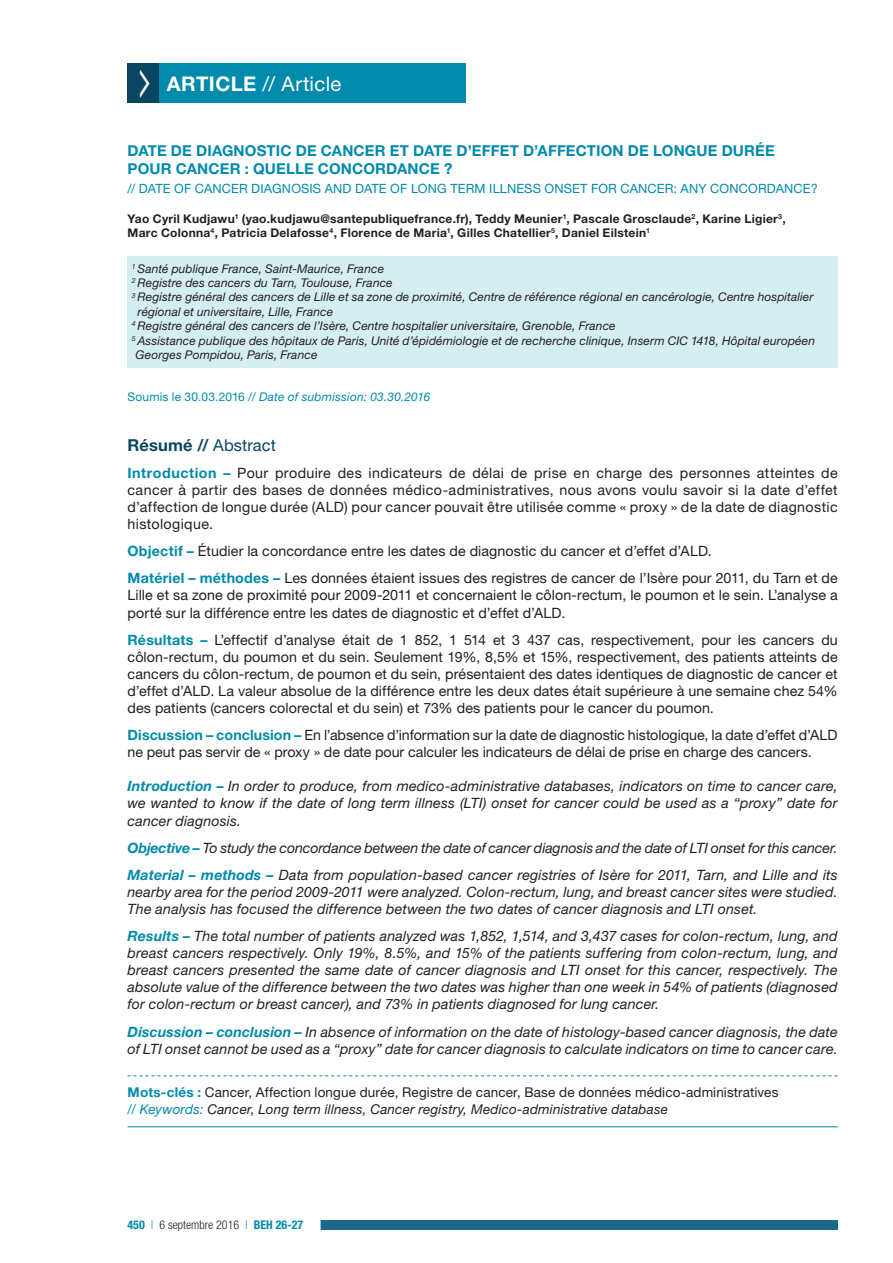
<style>
.page{position:relative;width:893px;height:1263px;background:#fff}
.page>*{position:absolute;margin:0;border:0;box-sizing:border-box;transform-origin:0 0}
.t1{font:20.25px "Helvetica Neue LT Std";letter-spacing:.015em;color:#fff}
.t2{font:700 16.5px "Helvetica Neue LT Std";letter-spacing:.01em;color:#0b4660}
.t3{font:700 15px/18px "Helvetica Neue LT Std";letter-spacing:.01em;color:#008aac}
.t4{font:14.25px/17.1px "Helvetica Neue LT Std";letter-spacing:.005em;color:#231f20}
.t5{font:italic 14.25px/17.1px "Helvetica Neue LT Std";letter-spacing:.01em;color:#231f20}
.t6{font:13.5px/16.2px "Helvetica Neue LT Std";letter-spacing:.01em;color:#231f20}
.t7{font:12.75px "Helvetica Neue LT Std";letter-spacing:.015em;color:#008aac}
.t8{font:italic 12px "Helvetica Neue LT Std";letter-spacing:.01em;color:#231f20}
.t9{font:700 12px/14.4px "Helvetica Neue LT Std";letter-spacing:.02em;color:#231f20}
.t10{font:italic 12px "Helvetica Neue LT Std";letter-spacing:.015em;color:#008aac}
.t11{font:300 condensed 12px "Helvetica Neue LT Std";color:#231f20}
.s1{font-weight:700}
.s2{font-style:normal}
.s3{font-weight:400}
.s4{font-weight:700;color:#008aac}
.s5{font-style:italic;color:#008aac}
.s6{font-style:italic}
.s7{color:#008aac}
</style>
<div class="page">
<div style="left:310px;top:1221px;width:528px;height:9px;background:#1c6889"></div>
<div style="left:110px;top:1219px;width:211px;height:12px;background:#fff"></div>
<div style="left:159px;top:64px;width:307px;height:39px;background:#008aac"></div>
<div style="left:128px;top:256px;width:710px;height:112px;background:#d5eef2"></div>
<svg style="left:128px;top:1075px;width:710px;height:1px"></svg>
<hr style="left:128px;top:1126px;width:710px;height:1px;background:#008aac">
<div style="left:128px;top:64px;width:31px;height:39px;background:#0b4660"></div>
<h1 class="t1" style="left:167px;top:71px;width:176px"><span class="s1">ARTICLE</span> // Article</h1>
<p class="t3" style="left:128px;top:141px;width:649px">DATE DE DIAGNOSTIC DE CANCER ET DATE D’EFFET D’AFFECTION DE LONGUE DURÉE<br>POUR CANCER : QUELLE CONCORDANCE ?</p>
<p class="t7" style="left:128px;top:181px;width:692px">// DATE OF CANCER DIAGNOSIS AND DATE OF LONG TERM ILLNESS ONSET FOR CANCER: ANY CONCORDANCE?</p>
<p class="t9" style="left:128px;top:211px;width:660px">Yao Cyril Kudjawu<sup>1</sup> (yao.kudjawu@santepubliquefrance.fr), Teddy Meunier<sup>1</sup>, Pascale Grosclaude<sup>2</sup>, Karine Ligier<sup>3</sup>,<br>Marc Colonna<sup>4</sup>, Patricia Delafosse<sup>4</sup>, Florence de Maria<sup>1</sup>, Gilles Chatellier<sup>5</sup>, Daniel Eilstein<sup>1</sup></p>
<p class="t8" style="left:132px;top:261px;width:254px"><sup>1</sup> Santé publique France, Saint-Maurice, France</p>
<p class="t8" style="left:132px;top:276px;width:262px"><sup>2</sup> Registre des cancers du Tarn, Toulouse, France</p>
<p class="t8" style="left:132px;top:290px;width:683px"><sup>3</sup> Registre général des cancers de Lille et sa zone de proximité, Centre de référence régional en cancérologie, Centre hospitalier</p>
<p class="t8" style="left:138px;top:304px;width:197px">régional et universitaire, Lille, France</p>
<p class="t8" style="left:132px;top:319px;width:485px"><sup>4</sup> Registre général des cancers de l’Isère, Centre hospitalier universitaire, Grenoble, France</p>
<p class="t8" style="left:132px;top:333px;width:685px"><sup>5</sup> Assistance publique des hôpitaux de Paris, Unité d’épidémiologie et de recherche clinique, Inserm CIC 1418, Hôpital européen</p>
<p class="t8" style="left:136px;top:348px;width:183px">Georges Pompidou, Paris, France</p>
<p class="t10" style="left:128px;top:390px;width:304px"><span class="s2">Soumis le 30.03.2016</span> // Date of submission: 03.30.2016</p>
<p class="t2" style="left:128px;top:435px;width:150px">Résumé // <span class="s3">Abstract</span></p>
<p class="t4" style="left:128px;top:464px;width:712px;text-align:justify"><span class="s4">Introduction –</span> Pour produire des indicateurs de délai de prise en charge des personnes atteintes de cancer à partir des bases de données médico-administratives, nous avons voulu savoir si la date d’effet d’affection de longue durée (ALD) pour cancer pouvait être utilisée comme « proxy » de la date de diagnostic histologique.</p>
<p class="t4" style="left:128px;top:537px;width:712px;line-height:27.2px"><span class="s4">Objectif –</span> Étudier la concordance entre les dates de diagnostic du cancer et d’effet d’ALD.<br><span class="s4">Matériel – méthodes –</span> Les données étaient issues des registres de cancer de l’Isère pour 2011, du Tarn et de</p>
<p class="t4" style="left:128px;top:587px;width:712px">Lille et sa zone de proximité pour 2009-2011 et concernaient le côlon-rectum, le poumon et le sein. L’analyse a porté sur la différence entre les dates de diagnostic et d’effet d’ALD.</p>
<p class="t4" style="left:128px;top:631px;width:712px;text-align:justify"><span class="s4">Résultats –</span> L’effectif d’analyse était de 1 852, 1 514 et 3 437 cas, respectivement, pour les cancers du côlon-rectum, du poumon et du sein. Seulement 19%, 8,5% et 15%, respectivement, des patients atteints de cancers du côlon-rectum, de poumon et du sein, présentaient des dates identiques de diagnostic de cancer et d’effet d’ALD. La valeur absolue de la différence entre les deux dates était supérieure à une semaine chez 54% des patients (cancers colorectal et du sein) et 73% des patients pour le cancer du poumon.</p>
<p class="t4" style="left:128px;top:726px;width:712px"><span class="s4">Discussion – conclusion –</span> En l’absence d’information sur la date de diagnostic histologique, la date d’effet d’ALD ne peut pas servir de « proxy » de date pour calculer les indicateurs de délai de prise en charge des cancers.</p>
<p class="t5" style="left:128px;top:777px;width:712px;text-align:justify"><span class="s4">Introduction –</span> In order to produce, from medico-administrative databases, indicators on time to cancer care, we wanted to know if the date of long term illness (LTI) onset for cancer could be used as a “proxy” date for cancer diagnosis.</p>
<p class="t5" style="left:128px;top:834px;width:712px;line-height:27.2px"><span class="s4">Objective –</span> To study the concordance between the date of cancer diagnosis and the date of LTI onset for this cancer.<br><span class="s4">Material – methods –</span> Data from population-based cancer registries of Isère for 2011, Tarn, and Lille and its</p>
<p class="t5" style="left:128px;top:883px;width:712px">nearby area for the period 2009-2011 were analyzed. Colon-rectum, lung, and breast cancer sites were studied.<br>The analysis has focused the difference between the two dates of cancer diagnosis and LTI onset.</p>
<p class="t5" style="left:128px;top:927px;width:712px;text-align:justify"><span class="s4">Results –</span> The total number of patients analyzed was 1,852, 1,514, and 3,437 cases for colon-rectum, lung, and breast cancers respectively. Only 19%, 8.5%, and 15% of the patients suffering from colon-rectum, lung, and breast cancers presented the same date of cancer diagnosis and LTI onset for this cancer, respectively. The absolute value of the difference between the two dates was higher than one week in 54% of patients (diagnosed for colon-rectum or breast cancer), and 73% in patients diagnosed for lung cancer.</p>
<p class="t5" style="left:128px;top:1023px;width:712px"><span class="s4">Discussion – conclusion –</span> In absence of information on the date of histology-based cancer diagnosis, the date of LTI onset cannot be used as a “proxy” date for cancer diagnosis to calculate indicators on time to cancer care.</p>
<p class="t6" style="left:128px;top:1084px;width:652px"><span class="s4">Mots-clés :</span> Cancer, Affection longue durée, Registre de cancer, Base de données médico-administratives <span class="s5">// Keywords:</span> <span class="s6">Cancer, Long term illness, Cancer registry, Medico-administrative database</span></p>
<p class="t11" style="left:128px;top:1218px;width:177px"><span class="s4">450</span> <span class="s7">|</span> 6 septembre 2016 <span class="s7">|</span> <span class="s4">BEH 26-27</span></p>
</div>
